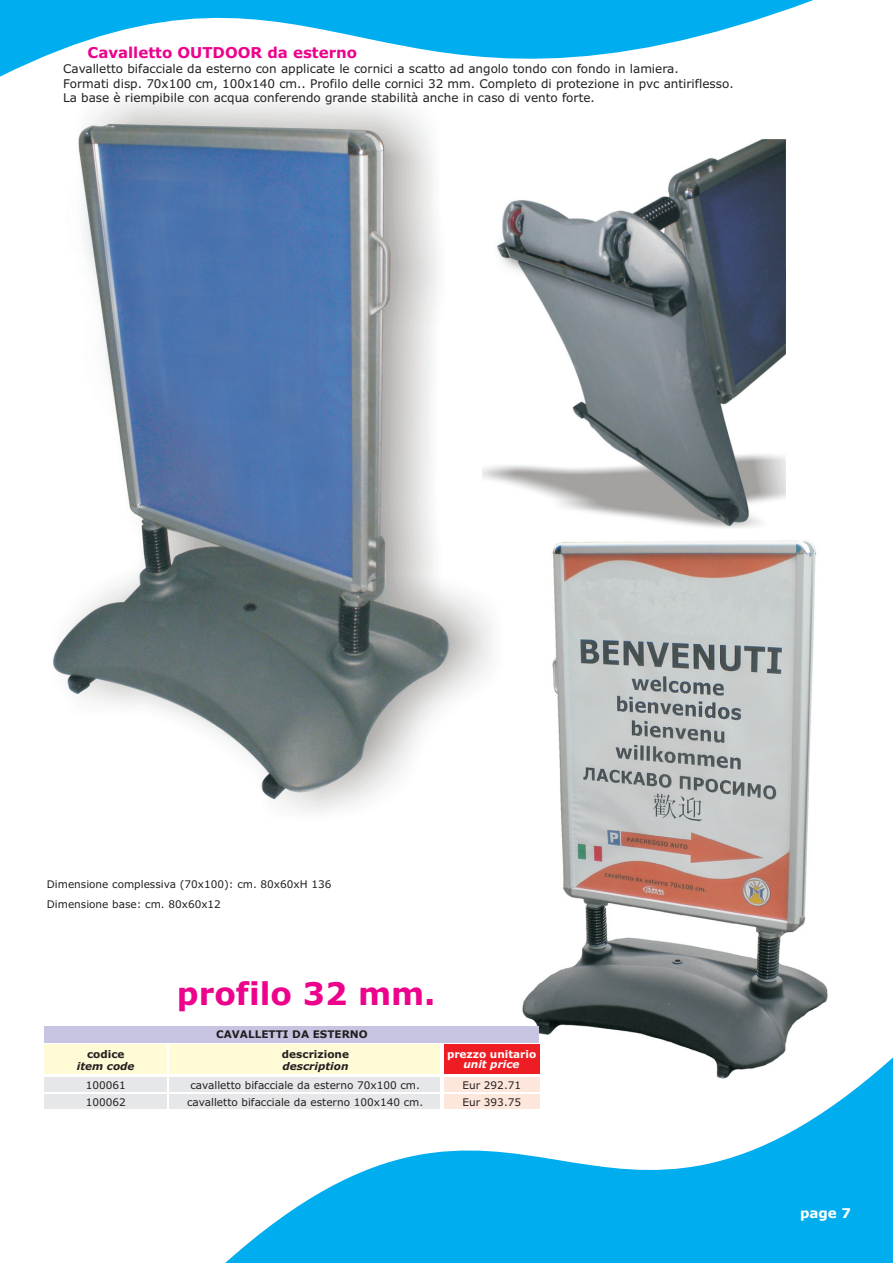
<style>
.page{position:relative;width:893px;height:1263px;background:#fff}
.page>*{position:absolute;margin:0;border:0;box-sizing:border-box;transform-origin:0 0}
.t1{font:700 31.35px "Verdana";color:#ed028c}
.t2{font:700 15px "Verdana";color:#ed028c}
.t3{font:700 13.5px "Verdana";color:#fff}
.t4{font:12px/14.5px "Verdana";color:#231f20}
.t5{font:10.5px/17px "Verdana";color:#231f20}
.t6{font:700 10.5px "Verdana";color:#231f20}
.t7{font:italic 700 10.5px "Verdana";color:#231f20}
.t8{font:700 10.5px "Verdana";color:#fff}
.t9{font:italic 700 10.5px "Verdana";color:#fff}
</style>
<div class="page">
<img style="left:526px;top:540px;width:302px;height:457px">
<img style="left:53px;top:165px;width:439px;height:647px">
<svg style="left:225px;top:997px;width:668px;height:266px"></svg>
<svg style="left:0;top:0;width:813px;height:165px"></svg>
<div style="left:45px;top:1077px;width:122px;height:15px;background:#e6e7e9"></div>
<div style="left:45px;top:1094px;width:122px;height:15px;background:#e6e7e9"></div>
<div style="left:170px;top:1077px;width:270px;height:15px;background:#e6e7e9"></div>
<div style="left:170px;top:1094px;width:270px;height:15px;background:#e6e7e9"></div>
<div style="left:444px;top:1077px;width:95px;height:15px;background:#fde7dc"></div>
<div style="left:444px;top:1094px;width:95px;height:15px;background:#fde7dc"></div>
<div style="left:45px;top:1044px;width:122px;height:30px;background:#fffbd6"></div>
<div style="left:170px;top:1044px;width:270px;height:30px;background:#fffbd6"></div>
<div style="left:45px;top:1026px;width:494px;height:16px;background:#c6c4e1"></div>
<div style="left:444px;top:1044px;width:95px;height:30px;background:#ee1d23"></div>
<img style="left:482px;top:139px;width:304px;height:391px">
<p class="t2" style="left:87px;top:47px;width:271px">Cavalletto OUTDOOR da esterno</p>
<p class="t4" style="left:63px;top:63px;width:672px">Cavalletto bifacciale da esterno con applicate le cornici a scatto ad angolo tondo con fondo in lamiera.<br>Formati disp. 70x100 cm, 100x140 cm.. Profilo delle cornici 32 mm. Completo di protezione in pvc antiriflesso.<br>La base è riempibile con acqua conferendo grande stabilità anche in caso di vento forte.</p>
<p class="t5" style="left:47px;top:875px;width:286px;line-height:20.2px">Dimensione complessiva (70x100): cm. 80x60xH 136<br>Dimensione base: cm. 80x60x12</p>
<h1 class="t1" style="left:177px;top:981px;width:260px">profilo 32 mm.</h1>
<p class="t6" style="left:87px;top:1050px;width:39px">codice</p>
<p class="t7" style="left:77px;top:1062px;width:59px">item code</p>
<p class="t5" style="left:86px;top:1077px;width:42px">100061<br>100062</p>
<p class="t6" style="left:216px;top:1030px;width:153px">CAVALLETTI DA ESTERNO</p>
<p class="t6" style="left:282px;top:1050px;width:69px">descrizione</p>
<p class="t7" style="left:283px;top:1062px;width:67px">description</p>
<p class="t5" style="left:187px;top:1077px;width:238px;text-align:center">cavalletto bifacciale da esterno 70x100 cm. cavalletto bifacciale da esterno 100x140 cm.</p>
<p class="t5" style="left:462px;top:1077px;width:60px">Eur 292.71<br>Eur 393.75</p>
<p class="t8" style="left:447px;top:1050px;width:91px">prezzo unitario</p>
<p class="t9" style="left:463px;top:1060px;width:58px">unit price</p>
<p class="t3" style="left:800px;top:1207px;width:53px">page 7</p>
</div>
